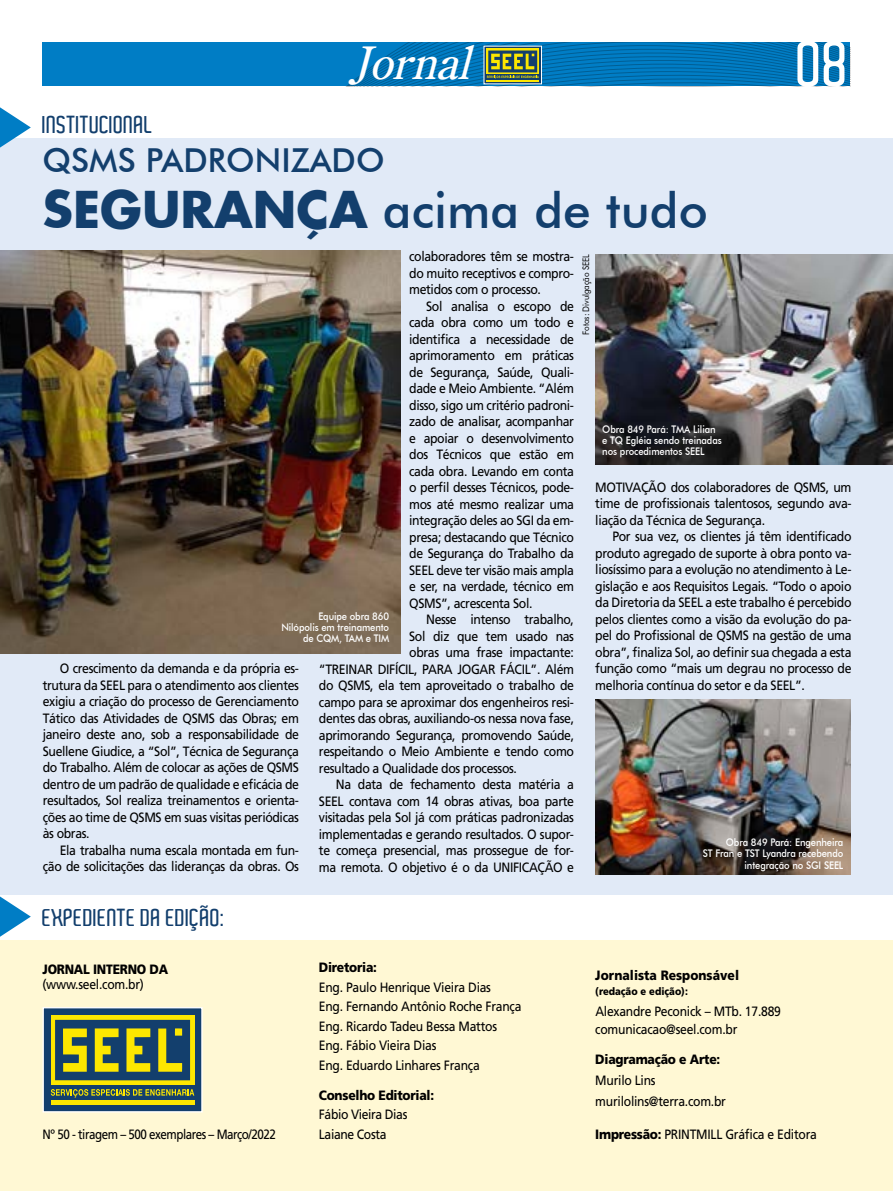
<style>
.page{position:relative;width:893px;height:1191px;background:#fff}
.page>*{position:absolute;margin:0;border:0;box-sizing:border-box;transform-origin:0 0}
.t1{font:600 61.8px "Aldo";color:#fff}
.t2{font:500 49.5px "Futura BT";color:#133f6d}
.t3{font:italic 44.4px "Century Old Style";color:#fff}
.t4{font:500 33px "Futura BT";color:#133f6d}
.t5{font:600 23.55px "Aldo";color:#133f6d}
.t6{font:13.5px/16.5px "Frutiger LT";letter-spacing:-.03em;color:#000;text-align:justify;scale:.91 1}
.t7{font:13.5px/19.5px "Frutiger LT";letter-spacing:-.03em;color:#000;scale:.9 1}
.t8{font:900 13.5px "Frutiger LT";letter-spacing:-.02em;color:#000;scale:.9 1}
.t9{font:13.5px "Frutiger LT";letter-spacing:-.03em;color:#000;scale:.86 1}
.t10{font:900 13.5px "Frutiger LT";color:#000;scale:.9 1}
.t11{font:500 10.5px/11.2px "Futura BT";letter-spacing:-.01em;color:#fff;text-align:right;scale:.9 1}
.t12{font:900 10.5px "Frutiger LT";color:#000;scale:.9 1}
.t13{font:9px "Futura BT";letter-spacing:-.01em;color:#000;scale:.9 1}
.s1{font-family:"Futura";font-weight:700}
.s2{font-weight:900}
</style>
<div class="page">
<div style="left:0;top:138px;width:893px;height:757px;background:#e1eaf7"></div>
<div style="left:0;top:940px;width:893px;height:251px;background:#fff8d4"></div>
<svg style="left:43px;top:43px;width:807px;height:43px"></svg>
<hr style="left:487px;top:80px;width:52px;height:1px;background:#fde700">
<svg style="left:42px;top:1007px;width:161px;height:106px"></svg>
<hr style="left:51px;top:1100px;width:143px;height:4px;background:#fde700">
<svg style="left:0;top:107px;width:31px;height:41px"></svg>
<svg style="left:0;top:896px;width:31px;height:40px"></svg>
<img style="left:595px;top:699px;width:255px;height:175px">
<img style="left:0;top:251px;width:401px;height:402px">
<img style="left:595px;top:254px;width:298px;height:211px">
<h3 class="t3" style="left:351px;top:33px;width:118px">Jornal</h3>
<h3 class="t5" style="left:43px;top:111px;width:113px">INSTITUCIONAL</h3>
<h3 class="t4" style="left:43px;top:140px;width:344px">QSMS PADRONIZADO</h3>
<h2 class="t2" style="left:43px;top:180px;width:667px"><span class="s1">SEGURANÇA</span> acima de tudo</h2>
<h1 class="t1" style="left:797px;top:30px;width:54px">08</h1>
<p class="t6" style="left:409px;top:248px;width:183px">colaboradores têm se mostra&shy;do muito receptivos e compro&shy;metidos com o processo.</p>
<p class="t6" style="left:409px;top:298px;width:183px;text-indent:17px">Sol analisa o escopo de cada obra como um todo e identifica a necessidade de aprimoramento em práticas de Segurança, Saúde, Quali&shy;dade e Meio Ambiente. “Além disso, sigo um critério padroni&shy;zado de analisar, acompanhar e apoiar o desenvolvimento dos Técnicos que estão em cada obra. Levando em conta o perfil desses Técnicos, pode&shy;mos até mesmo realizar uma integração deles ao SGI da em&shy;presa; destacando que Técnico de Segurança do Trabalho da SEEL deve ter visão mais ampla e ser, na verdade, técnico em QSMS”, acrescenta Sol.</p>
<p class="t6" style="left:426px;top:611px;width:164px">Nesse intenso trabalho,</p>
<p class="t6" style="left:409px;top:628px;width:183px">Sol diz que tem usado nas</p>
<p class="t6" style="left:409px;top:644px;width:183px">obras uma frase impactante:</p>
<p class="t6" style="left:319px;top:661px;width:282px">“TREINAR DIFÍCIL, PARA JOGAR FÁCIL”. Além</p>
<p class="t6" style="left:319px;top:677px;width:282px">do QSMS, ela tem aproveitado o trabalho de</p>
<p class="t6" style="left:319px;top:694px;width:282px">campo para se aproximar dos engenheiros resi-</p>
<p class="t6" style="left:319px;top:710px;width:282px">dentes das obras, auxiliando-os nessa nova fase,</p>
<p class="t6" style="left:319px;top:727px;width:282px">aprimorando Segurança, promovendo Saúde,</p>
<p class="t6" style="left:319px;top:743px;width:282px">respeitando o Meio Ambiente e tendo como</p>
<p class="t6" style="left:319px;top:760px;width:219px">resultado a Qualidade dos processos.</p>
<p class="t6" style="left:336px;top:776px;width:263px">Na data de fechamento desta matéria a</p>
<p class="t6" style="left:319px;top:793px;width:282px">SEEL contava com 14 obras ativas, boa parte</p>
<p class="t6" style="left:319px;top:809px;width:282px">visitadas pela Sol já com práticas padronizadas</p>
<p class="t6" style="left:319px;top:826px;width:282px">implementadas e gerando resultados. O supor-</p>
<p class="t6" style="left:319px;top:842px;width:282px">te começa presencial, mas prossegue de for-</p>
<p class="t6" style="left:319px;top:859px;width:282px">ma remota. O objetivo é o da UNIFICAÇÃO e</p>
<p class="t11" style="left:281px;top:610px;width:121px">Equipe obra 860<br>Nilópolis em treinamento de CQM, TAM e TIM</p>
<p class="t6" style="left:43px;top:660px;width:283px;text-indent:17px">O crescimento da demanda e da própria es&shy;trutura da SEEL para o atendimento aos clientes exigiu a criação do processo de Gerenciamento Tático das Atividades de QSMS das Obras; em janeiro deste ano, sob a responsabilidade de Suellene Giudice, a “Sol”, Técnica de Segurança do Trabalho. Além de colocar as ações de QSMS dentro de um padrão de qualidade e eficácia de resultados, Sol realiza treinamentos e orienta&shy;ções ao time de QSMS em suas visitas periódicas às obras.</p>
<p class="t6" style="left:43px;top:842px;width:283px;text-align:right">Ela trabalha numa escala montada em fun&shy;ção de solicitações das lideranças da obras. Os</p>
<p class="t13" style="left:580px;top:334px;width:91px;rotate:-90deg">Fotos: Divulgação SEEL</p>
<p class="t11" style="left:602px;top:423px;width:134px;text-align:left">Obra 849 Pará: TMA Lilian e TQ Egléia sendo treinadas nos procedimentos SEEL</p>
<p class="t6" style="left:595px;top:479px;width:283px">MOTIVAÇÃO dos colaboradores de QSMS, um time de profissionais talentosos, segundo ava&shy;liação da Técnica de Segurança.</p>
<p class="t6" style="left:595px;top:528px;width:283px;text-indent:17px">Por sua vez, os clientes já têm identificado produto agregado de suporte à obra ponto va&shy;liosíssimo para a evolução no atendimento à Le&shy;gislação e aos Requisitos Legais. “Todo o apoio da Diretoria da SEEL a este trabalho é percebido pelos clientes como a visão da evolução do pa&shy;pel do Profissional de QSMS na gestão de uma obra”, finaliza Sol, ao definir sua chegada a esta função como “mais um degrau no processo de melhoria contínua do setor e da SEEL”.</p>
<p class="t11" style="left:703px;top:836px;width:158px">Obra 849 Pará: Engenheira<br>ST Fran e TST Lyandra recebendo integração no SGI SEEL</p>
<h3 class="t5" style="left:43px;top:904px;width:184px">EXPEDIENTE DA EDIÇÃO:</h3>
<p class="t8" style="left:43px;top:960px;width:141px">JORNAL INTERNO DA</p>
<p class="t7" style="left:43px;top:974px;width:114px">(www.seel.com.br)</p>
<p class="t9" style="left:43px;top:1126px;width:273px">Nº 50 - tiragem – 500 exemplares – Março/2022</p>
<p class="t8" style="left:319px;top:959px;width:66px">Diretoria:</p>
<p class="t7" style="left:319px;top:977px;width:227px">Eng. Paulo Henrique Vieira Dias<br>Eng. Fernando Antônio Roche França<br>Eng. Ricardo Tadeu Bessa Mattos<br>Eng. Fábio Vieira Dias<br>Eng. Eduardo Linhares França</p>
<p class="t8" style="left:319px;top:1086px;width:130px">Conselho Editorial:</p>
<p class="t7" style="left:319px;top:1104px;width:100px">Fábio Vieira Dias<br>Laiane Costa</p>
<p class="t10" style="left:595px;top:966px;width:161px">Jornalista Responsável</p>
<p class="t12" style="left:595px;top:984px;width:104px">(redação e edição):</p>
<p class="t7" style="left:595px;top:1002px;width:208px;line-height:18px">Alexandre Peconick – MTb. 17.889 comunicacao@seel.com.br</p>
<p class="t8" style="left:595px;top:1050px;width:140px">Diagramação e Arte:</p>
<p class="t7" style="left:595px;top:1069px;width:147px;line-height:21px">Murilo Lins murilolins@terra.com.br</p>
<p class="t7" style="left:595px;top:1124px;width:248px"><span class="s2">Impressão:</span> PRINTMILL Gráfica e Editora</p>
</div>
